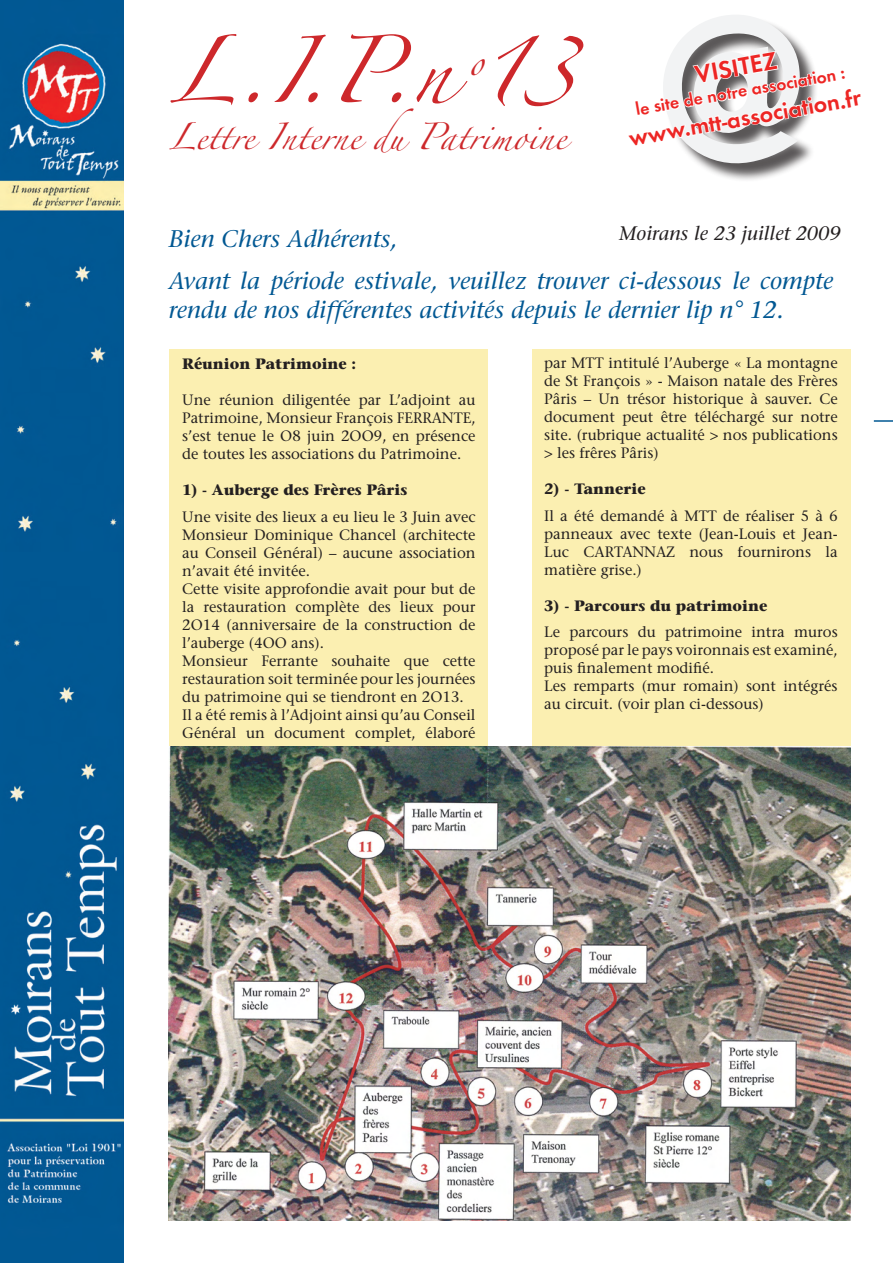
<style>
.page{position:relative;width:893px;height:1263px;background:#fff}
.page>*{position:absolute;margin:0;border:0;box-sizing:border-box;transform-origin:0 0}
.t1{font:60px "Zapfino";color:#cd282b}
.t2{font:700 25.5px "Function";color:#ed2624}
.t3{font:italic 24px/28.8px "Stone Serif";color:#025893}
.t4{font:24px "Zapfino";color:#cd282b}
.t5{font:700 24px "Function";color:#ed2624}
.t6{font:italic 19.5px "Stone Serif";color:#231f20}
.t7{font:700 18px "Function";color:#ed2624}
.t8{font:15px/18px "Stone Serif";color:#231f20;text-align:justify}
.t9{font:700 15px "Stone Serif";color:#231f20}
</style>
<div class="page">
<img style="left:0;top:0;width:123px;height:1263px">
<div style="left:169px;top:349px;width:319px;height:871px;background:#fbefb1"></div>
<div style="left:531px;top:349px;width:319px;height:871px;background:#fbefb1"></div>
<svg style="left:874px;top:420px;width:19px;height:2px"></svg>
<div style="left:665px;top:17px;width:153px;height:165px;background:#231f20;opacity:.75"></div>
<svg style="left:663px;top:15px;width:155px;height:154px"></svg>
<img style="left:169px;top:746px;width:681px;height:474px">
<p class="t1" style="left:169px;top:46px;width:407px">L.I.P.n <sup>º</sup>13</p>
<p class="t4" style="left:169px;top:127px;width:399px">Lettre Interne du Patrimoine</p>
<p class="t2" style="left:692px;top:60px;width:85px;rotate:-10deg">VISITEZ</p>
<p class="t7" style="left:634px;top:99px;width:214px;rotate:-10deg">le site de notre association :</p>
<p class="t5" style="left:627px;top:124px;width:237px;rotate:-10deg">www.mtt-association.fr</p>
<p class="t6" style="left:619px;top:221px;width:223px">Moirans le 23 juillet 2009</p>
<p class="t3" style="left:169px;top:225px;width:230px">Bien Chers Adhérents,</p>
<p class="t3" style="left:169px;top:266px;width:666px">Avant la période estivale, veuillez trouver ci-dessous le compte rendu de nos différentes activités depuis le dernier lip n° 12.</p>
<p class="t9" style="left:182px;top:354px;width:175px">Réunion Patrimoine :</p>
<p class="t8" style="left:182px;top:391px;width:295px">Une réunion diligentée par L’adjoint au Patrimoine, Monsieur François FERRANTE, s’est tenue le O8 juin 2OO9, en présence de toutes les associations du Patrimoine.</p>
<p class="t9" style="left:182px;top:480px;width:227px">1) - Auberge des Frères Pâris</p>
<p class="t8" style="left:182px;top:507px;width:295px">Une visite des lieux a eu lieu le 3 Juin avec Monsieur Dominique Chancel (architecte au Conseil Général) – aucune association n’avait été invitée.</p>
<p class="t8" style="left:182px;top:579px;width:295px">Cette visite approfondie avait pour but de la restauration complète des lieux pour 2O14 (anniversaire de la construction de l’auberge (4OO ans).</p>
<p class="t8" style="left:182px;top:651px;width:295px">Monsieur Ferrante souhaite que cette restauration soit terminée pour les journées du patrimoine qui se tiendront en 2O13.</p>
<p class="t8" style="left:182px;top:705px;width:295px">Il a été remis à l’Adjoint ainsi qu’au Conseil<br>Général un document complet, élaboré</p>
<p class="t8" style="left:544px;top:354px;width:295px">par MTT intitulé l’Auberge « La montagne de St François » - Maison natale des Frères Pâris – Un trésor historique à sauver. Ce document peut être téléchargé sur notre site. (rubrique actualité &gt; nos publications &gt; les frêres Pâris)</p>
<p class="t9" style="left:544px;top:479px;width:103px">2) - Tannerie</p>
<p class="t8" style="left:544px;top:506px;width:295px">Il a été demandé à MTT de réaliser 5 à 6 panneaux avec texte (Jean-Louis et Jean-Luc CARTANNAZ nous fournirons la matière grise.)</p>
<p class="t9" style="left:544px;top:596px;width:225px">3) - Parcours du patrimoine</p>
<p class="t8" style="left:544px;top:623px;width:295px">Le parcours du patrimoine intra muros proposé par le pays voironnais est examiné, puis finalement modifié.</p>
<p class="t8" style="left:544px;top:677px;width:295px">Les remparts (mur romain) sont intégrés au circuit. (voir plan ci-dessous)</p>
</div>
